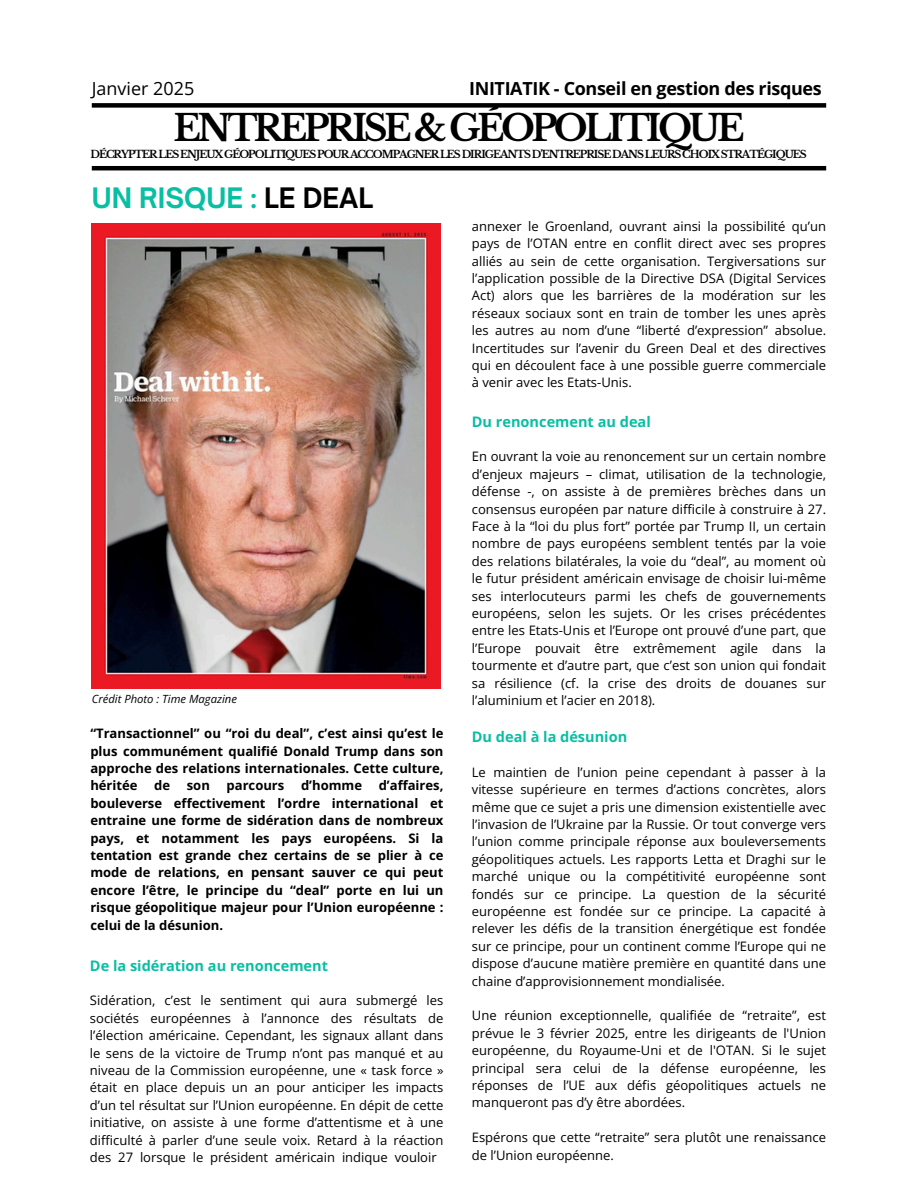
<style>
.page{position:relative;width:918px;height:1188px;background:#fff}
.page>*{position:absolute;margin:0;border:0;box-sizing:border-box;transform-origin:0 0}
.t1{font:700 36px "Libre Baskerville";letter-spacing:-.095em;color:#000}
.t2{font:700 27px "Open Sauce One";color:#08bfa3}
.t3{font:700 18px "Open Sans";letter-spacing:-.02em;color:#000}
.t4{font:18px "Open Sans";color:#000}
.t5{font:700 14.55px "Open Sans";color:#08bfa3}
.t6{font:13.05px/17.4px "Open Sans";color:#000;text-align:justify}
.t7{font:700 13.05px/17.4px "Open Sans";color:#000;text-align:justify}
.t8{font:italic 11.25px "Open Sans";color:#000}
.t9{font:700 10.5px "Libre Baskerville";letter-spacing:-.095em;color:#000}
.s1{color:#000}
</style>
<div class="page">
<div style="left:92px;top:103px;width:734px;height:5px;background:#000"></div>
<hr style="left:92px;top:166px;width:734px;height:4px;background:#000">
<img style="left:92px;top:224px;width:349px;height:464px">
<h1 class="t4" style="left:92px;top:76px;width:104px">Janvier 2025</h1>
<p class="t3" style="left:469px;top:76px;width:354px">INITIATIK - Conseil en gestion des risques</p>
<h4 class="t1" style="left:173px;top:106px;width:573px">ENTREPRISE &amp; GÉOPOLITIQUE</h4>
<h3 class="t2" style="left:92px;top:181px;width:283px">UN RISQUE : <span class="s1">LE DEAL</span></h3>
<h5 class="t9" style="left:90px;top:148px;width:718px">DÉCRYPTER LES ENJEUX GÉOPOLITIQUES POUR ACCOMPAGNER LES DIRIGEANTS D’ENTREPRISE DANS LEURS CHOIX STRATÉGIQUES</h5>
<h5 class="t8" style="left:92px;top:691px;width:147px">Crédit Photo : Time Magazine</h5>
<p class="t7" style="left:90px;top:725px;width:355px">“Transactionnel” ou “roi du deal”, c’est ainsi qu’est le plus communément qualifié Donald Trump dans son approche des relations internationales. Cette culture, héritée</p>
<p class="t7" style="left:90px;top:777px;width:355px;text-indent:288px">d’affaires, bouleverse effectivement l’ordre international et entraine une forme de sidération dans de nombreux pays, et notamment les pays européens. Si la tentation est grande chez certains de se plier à ce mode de relations, en pensant sauver ce qui peut encore l’être, le principe du “deal” porte en lui un risque géopolitique majeur pour l’Union européenne : celui de la désunion.</p>
<p class="t7" style="left:154px;top:777px;width:17px">de</p>
<p class="t7" style="left:187px;top:777px;width:25px">son</p>
<p class="t7" style="left:227px;top:777px;width:59px">parcours</p>
<p class="t7" style="left:301px;top:777px;width:63px">d’homme</p>
<p class="t5" style="left:90px;top:955px;width:240px">De la sidération au renoncement</p>
<p class="t6" style="left:90px;top:992px;width:355px">Sidération, c’est le sentiment qui aura submergé les sociétés européennes à l’annonce des résultats de l’élection américaine. Cependant, les signaux allant dans le sens de la victoire de Trump n’ont pas manqué et au niveau de la Commission européenne, une « task force » était en place depuis un an pour anticiper les impacts d’un tel résultat sur l’Union européenne. En dépit de cette initiative, on assiste à une forme d’attentisme et à une difficulté à parler d’une seule voix. Retard à la réaction des 27 lorsque le président américain indique vouloir</p>
<h2 class="t6" style="left:472px;top:217px;width:356px">annexer le Groenland, ouvrant ainsi la possibilité qu’un pays de l’OTAN entre en conflit direct avec ses propres alliés au sein de cette organisation. Tergiversations sur l’application possible de la Directive DSA (Digital Services Act) alors que les barrières de la modération sur les réseaux sociaux sont en train de tomber les unes après les autres au nom d’une “liberté d’expression” absolue.<br>Incertitudes sur l’avenir du Green Deal et des directives qui en découlent face à une possible guerre commerciale à venir avec les Etats-Unis.</h2>
<p class="t5" style="left:472px;top:411px;width:180px">Du renoncement au deal</p>
<p class="t6" style="left:472px;top:448px;width:356px">En ouvrant la voie au renoncement sur un certain nombre d’enjeux majeurs – climat, utilisation de la technologie, défense -, on assiste à de premières brèches dans un consensus européen par nature difficile à construire à 27.<br>Face à la “loi du plus fort” portée par Trump II, un certain nombre de pays européens semblent tentés par la voie des relations bilatérales, la voie du “deal”, au moment où le futur président américain envisage de choisir lui-même ses interlocuteurs parmi les chefs de gouvernements européens, selon les sujets. Or les crises précédentes entre les Etats-Unis et l’Europe ont prouvé d’une part, que l’Europe pouvait être extrêmement agile dans la tourmente et d’autre part, que c’est son union qui fondait sa résilience (cf. la crise des droits de douanes sur l’aluminium et l’acier en 2018).</p>
<h6 class="t5" style="left:472px;top:726px;width:157px">Du deal à la désunion</h6>
<h5 class="t6" style="left:472px;top:763px;width:356px">Le maintien de l’union peine cependant à passer à la vitesse supérieure en termes d’actions concrètes, alors même que ce sujet a pris une dimension existentielle avec l’invasion de l’Ukraine par la Russie. Or tout converge vers l’union comme principale réponse aux bouleversements géopolitiques actuels. Les rapports Letta et Draghi sur le marché unique ou la compétitivité européenne sont fondés sur ce principe. La question de la sécurité européenne est fondée sur ce principe. La capacité à relever les défis de la transition énergétique est fondée sur ce principe, pour un continent comme l’Europe qui ne dispose d’aucune matière première en quantité dans une chaine d’approvisionnement mondialisée.</h5>
<p class="t6" style="left:472px;top:1007px;width:356px">Une réunion exceptionnelle, qualifiée de “retraite”, est prévue le 3 février 2025, entre les dirigeants de l'Union européenne, du Royaume-Uni et de l'OTAN. Si le sujet principal sera celui de la défense européenne, les réponses de l’UE aux défis géopolitiques actuels ne manqueront pas d’y être abordées.</p>
<p class="t6" style="left:472px;top:1128px;width:356px">Espérons que cette “retraite” sera plutôt une renaissance de l’Union européenne.</p>
</div>
